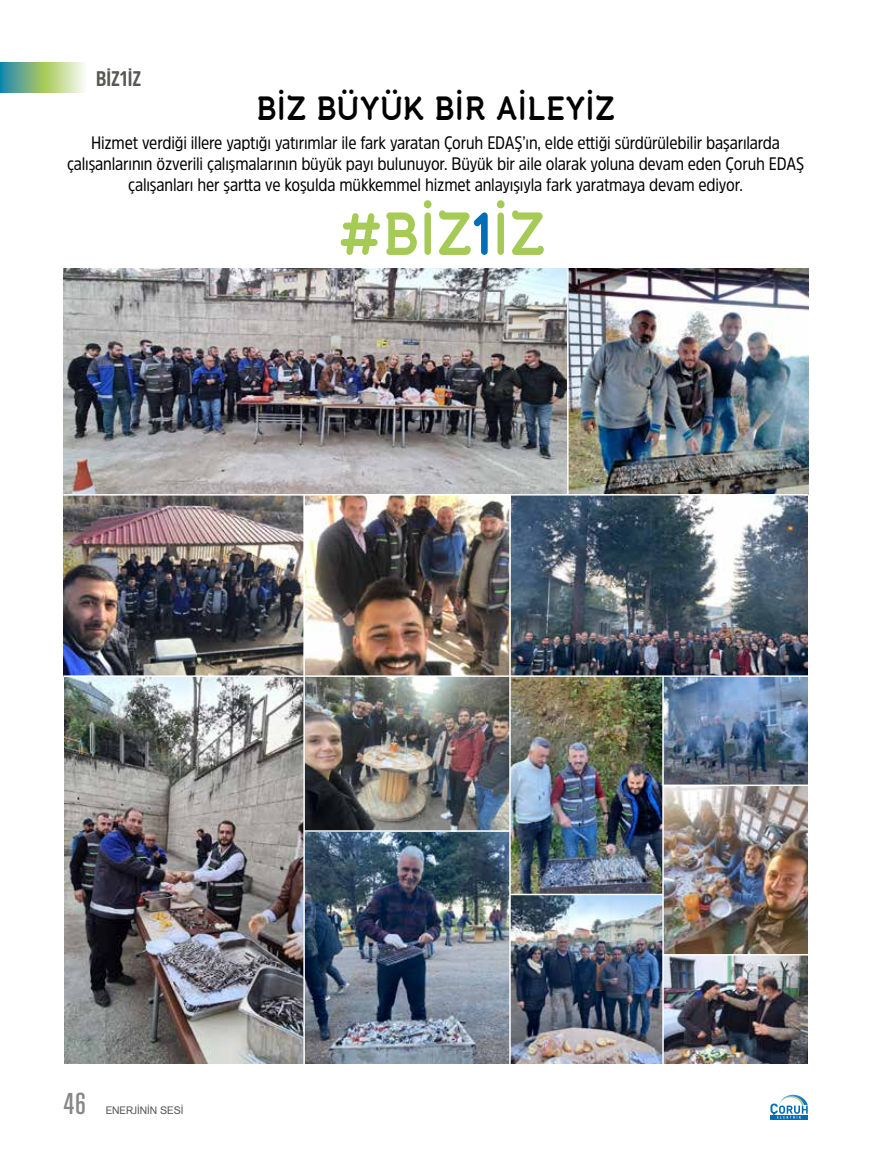
<style>
.page{position:relative;width:893px;height:1149px;background:#fff}
.page>*{position:absolute;margin:0;border:0;box-sizing:border-box;transform-origin:0 0}
.t1{font:700 59.4px "Banda";color:#a6ca56;scale:.93 1}
.t2{font:700 33px "Banda";color:#000;scale:.93 1}
.t3{font:500 condensed 30px "Akzidenz Grotesk Pro";color:#878787}
.t4{font:700 21px "Amsi Pro Cond";color:#575756}
.t5{font:18px/21px "Amsi Pro Narw";letter-spacing:-.01em;color:#000;text-align:center}
.t6{font:10.5px "Akzidenz Grotesk CE";color:#575756}
.s1{color:#006db7}
</style>
<div class="page">
<img style="left:64px;top:268px;width:503px;height:226px">
<img style="left:511px;top:495px;width:297px;height:180px">
<img style="left:569px;top:268px;width:239px;height:226px">
<img style="left:64px;top:495px;width:239px;height:180px">
<img style="left:305px;top:495px;width:204px;height:180px">
<img style="left:64px;top:676px;width:239px;height:387px">
<img style="left:305px;top:831px;width:204px;height:232px">
<img style="left:305px;top:676px;width:204px;height:154px">
<img style="left:664px;top:676px;width:144px;height:108px">
<img style="left:664px;top:955px;width:144px;height:108px">
<img style="left:664px;top:786px;width:144px;height:167px">
<img style="left:511px;top:895px;width:151px;height:168px">
<img style="left:511px;top:676px;width:151px;height:217px">
<svg style="left:770px;top:1094px;width:38px;height:24px"></svg>
<svg style="left:0;top:62px;width:84px;height:30px;background:#96c296"></svg>
<p class="t4" style="left:96px;top:64px;width:47px">BİZ1İZ</p>
<h2 class="t2" style="left:256px;top:87px;width:388px">BIZ BÜYÜK BI R AI LEYIZ</h2>
<p class="t5" style="left:67px;top:132px;width:739px">Hizmet verdiği illere yaptığı yatırımlar ile fark yaratan Çoruh EDAŞ’ın, elde ettiği sürdürülebilir başarılarda çalışanlarının özverili çalışmalarının büyük payı bulunuyor. Büyük bir aile olarak yoluna devam eden Çoruh EDAŞ çalışanları her şartta ve koşulda mükkemmel hizmet anlayışıyla fark yaratmaya devam ediyor.</p>
<h1 class="t1" style="left:339px;top:196px;width:224px">#BIZ<span class="s1">1</span>İZ</h1>
<h3 class="t3" style="left:64px;top:1083px;width:23px">46</h3>
<p class="t6" style="left:106px;top:1102px;width:79px">ENERJİNİN SESİ</p>
</div>
